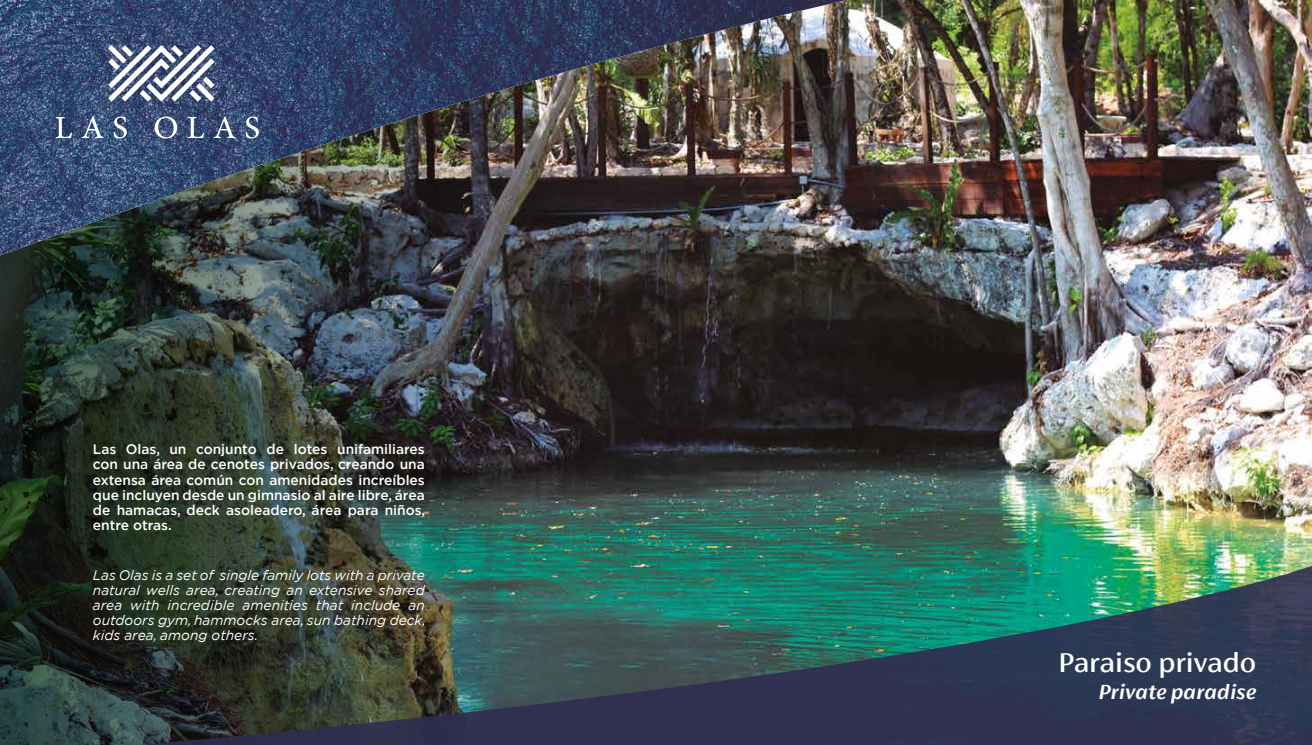
<style>
.page{position:relative;width:1312px;height:745px;background:#fff}
.page>*{position:absolute;margin:0;border:0;box-sizing:border-box;transform-origin:0 0}
.t1{font:500 30px "FS Siena";color:#fff}
.t2{font:italic 600 22.5px "FS Siena";color:#fff}
.t3{font:500 13.75px/15px "Gotham";color:#fff;text-align:justify}
.t4{font:italic 13.75px/15px "Gotham";color:#fff;text-align:justify}
</style>
<div class="page">
<img style="left:549px;top:0;width:762px;height:565px">
<img style="left:503px;top:255px;width:46px;height:310px">
<img style="left:0;top:255px;width:503px;height:310px">
<img style="left:846px;top:0;width:97px;height:255px">
<img style="left:0;top:0;width:846px;height:255px">
<svg style="left:108px;top:45px;width:106px;height:57px"></svg>
<svg style="left:56px;top:117px;width:16px;height:21px"></svg>
<svg style="left:82px;top:116px;width:22px;height:22px"></svg>
<svg style="left:113px;top:116px;width:14px;height:22px"></svg>
<svg style="left:154px;top:116px;width:23px;height:22px"></svg>
<svg style="left:188px;top:117px;width:16px;height:21px"></svg>
<svg style="left:214px;top:116px;width:21px;height:22px"></svg>
<svg style="left:245px;top:116px;width:14px;height:22px"></svg>
<img style="left:0;top:565px;width:1311px;height:179px">
<p class="t3" style="left:93px;top:441px;width:334px">Las Olas, un conjunto de lotes unifamiliares con una área de cenotes privados, creando una extensa área común con amenidades increíbles que incluyen desde un gimnasio al aire libre, área de hamacas, deck asoleadero, área para niños, entre otras.</p>
<p class="t4" style="left:93px;top:566px;width:334px">Las Olas is a set of single family lots with a private natural wells area, creating an extensive shared area with incredible amenities that include an outdoors gym, hammocks area, sun bathing deck, kids area, among others.</p>
<h1 class="t1" style="left:1057px;top:646px;width:199px">Paraiso privado</h1>
<h2 class="t2" style="left:1097px;top:679px;width:159px">Private paradise</h2>
</div>
